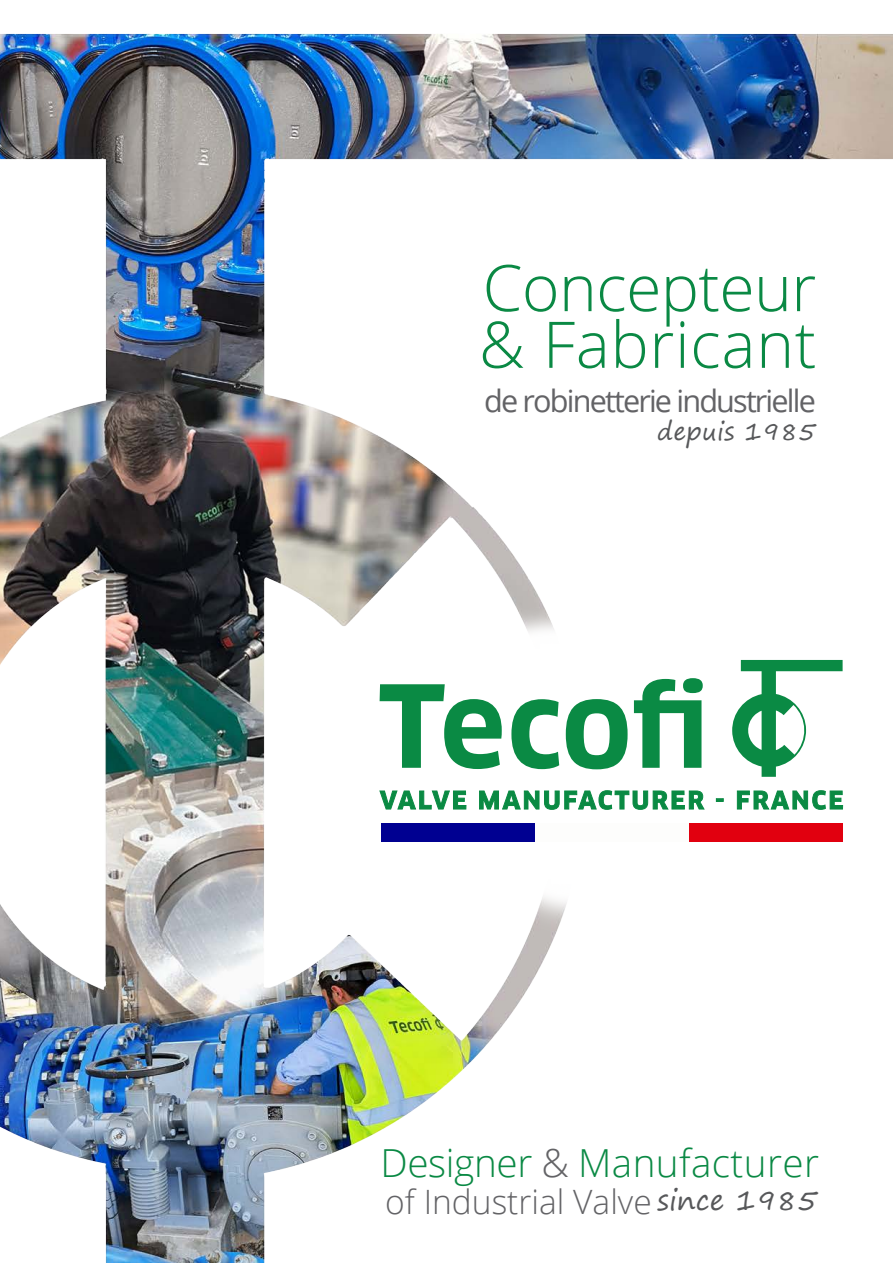
<style>
.page{position:relative;width:893px;height:1263px;background:#fff}
.page>*{position:absolute;margin:0;border:0;box-sizing:border-box;transform-origin:0 0}
.t1{font:300 64.35px "Open Sans";letter-spacing:-.01em;color:#0a8944}
.t2{font:300 64.35px "Open Sans";letter-spacing:.01em;color:#0a8944}
.t3{font:300 38.7px "Open Sans";letter-spacing:.01em;color:#0a8944}
.t4{font:300 33.6px "Open Sans";color:#636366}
.t5{font:30.6px "Open Sans";letter-spacing:-.06em;color:#636366}
.t6{font:27.9px "Segoe Print";color:#57585a}
.t7{font:24.45px "Segoe Print";color:#57585a}
.s1{color:#636366}
</style>
<div class="page">
<img style="left:0;top:33px;width:893px;height:1230px">
<svg style="left:380px;top:684px;width:122px;height:85px"></svg>
<svg style="left:511px;top:699px;width:48px;height:70px"></svg>
<svg style="left:566px;top:699px;width:62px;height:70px"></svg>
<svg style="left:634px;top:678px;width:69px;height:90px"></svg>
<svg style="left:732px;top:660px;width:111px;height:117px"></svg>
<svg style="left:379px;top:790px;width:87px;height:19px"></svg>
<svg style="left:479px;top:790px;width:226px;height:20px"></svg>
<svg style="left:716px;top:798px;width:7px;height:3px"></svg>
<svg style="left:737px;top:790px;width:106px;height:20px"></svg>
<div style="left:381px;top:823px;width:154px;height:19px;background:#000091"></div>
<div style="left:535px;top:823px;width:154px;height:19px;background:#fdfdfc"></div>
<div style="left:689px;top:823px;width:154px;height:19px;background:#e1000f"></div>
<p class="t1" style="left:483px;top:244px;width:335px">Concepteur</p>
<p class="t2" style="left:479px;top:300px;width:339px">&amp; Fabricant</p>
<p class="t5" style="left:484px;top:380px;width:333px">de robinetterie industrielle</p>
<p class="t7" style="left:657px;top:410px;width:160px">depuis 1985</p>
<p class="t3" style="left:381px;top:1136px;width:440px">Designer <span class="s1">&amp;</span> Manufacturer</p>
<p class="t4" style="left:385px;top:1179px;width:268px">of Industrial Valve</p>
<p class="t6" style="left:657px;top:1175px;width:161px">since 1985</p>
</div>
